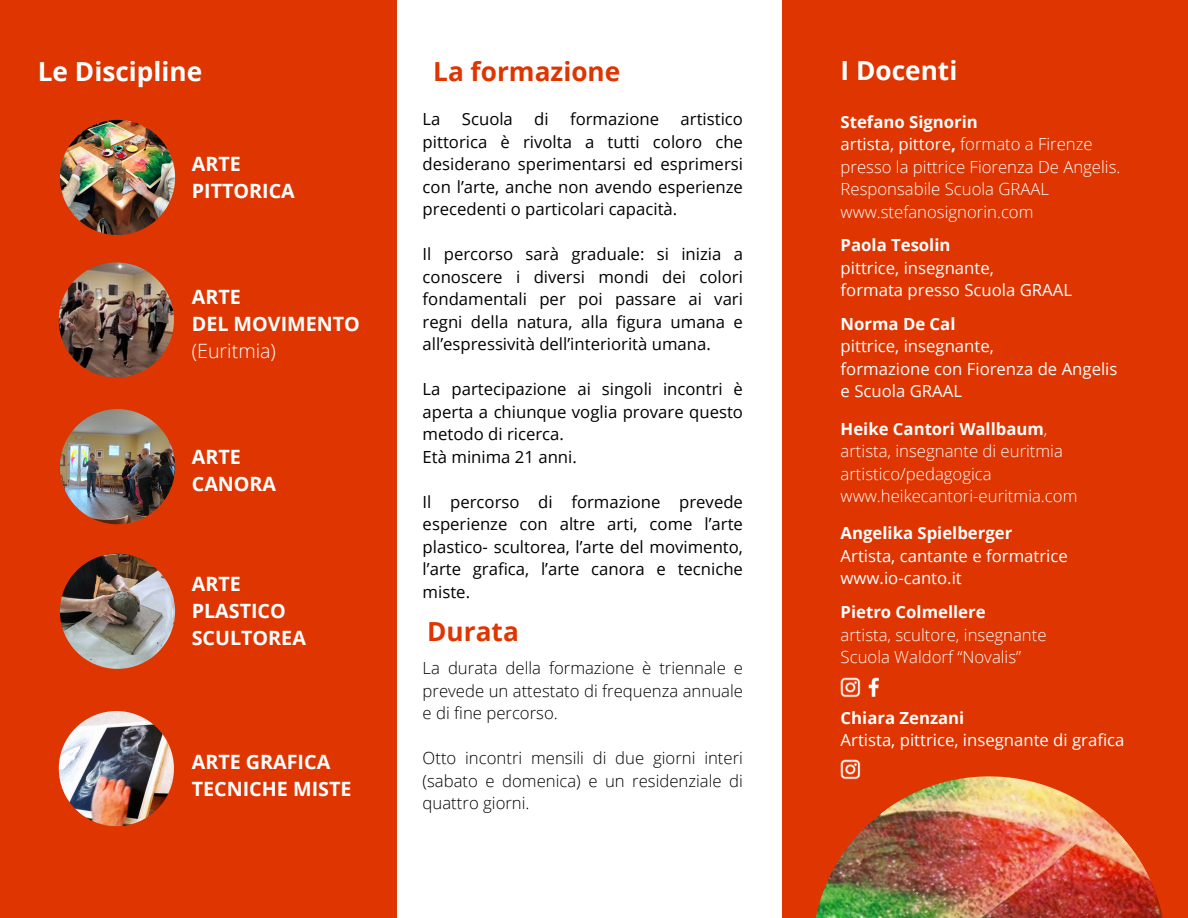
<style>
.page{position:relative;width:1188px;height:918px;background:#fff}
.page>*{position:absolute;margin:0;border:0;box-sizing:border-box;transform-origin:0 0}
.t1{font:700 26.25px "Open Sans";color:#fff}
.t2{font:700 26.25px "Open Sans";color:#de3501}
.t3{font:700 19.65px/27px "Open Sans";color:#fff}
.t4{font:16.65px/22.5px "Open Sans";color:#000;text-align:justify}
.t5{font:16.65px "Open Sans";color:#fff}
.t6{font:300 16.65px/22.5px "Open Sans";color:#fff}
.t7{font:300 16.65px/22.5px "Open Sans";color:#000;text-align:justify}
.t8{font:700 16.65px "Open Sans";color:#fff}
.s1{font-weight:300}
.s2{font-weight:700}
</style>
<div class="page">
<div style="left:0;top:0;width:397px;height:918px;background:#de3501"></div>
<div style="left:782px;top:0;width:406px;height:918px;background:#de3501"></div>
<img style="left:60px;top:120px;width:115px;height:115px;border-radius:50%">
<img style="left:815px;top:776px;width:348px;height:142px">
<svg style="left:840px;top:677px;width:39px;height:21px"></svg>
<svg style="left:833px;top:759px;width:35px;height:31px"></svg>
<img style="left:59px;top:262px;width:115px;height:116px;border-radius:50%">
<img style="left:60px;top:409px;width:115px;height:115px;border-radius:50%">
<img style="left:60px;top:554px;width:115px;height:115px;border-radius:50%">
<img style="left:59px;top:711px;width:115px;height:115px;border-radius:50%">
<p class="t1" style="left:38px;top:53px;width:166px">Le Discipline</p>
<p class="t3" style="left:192px;top:150px;width:105px">ARTE<br>PITTORICA</p>
<p class="t3" style="left:192px;top:283px;width:170px">ARTE<br>DEL MOVIMENTO <span class="s1">(Euritmia)</span></p>
<p class="t3" style="left:192px;top:443px;width:86px">ARTE<br>CANORA</p>
<p class="t3" style="left:192px;top:570px;width:116px">ARTE<br>PLASTICO<br>SCULTOREA</p>
<p class="t3" style="left:192px;top:747px;width:161px">ARTE GRAFICA<br>TECNICHE MISTE</p>
<p class="t2" style="left:433px;top:53px;width:189px">La formazione</p>
<h2 class="t4" style="left:423px;top:108px;width:19px">La</h2>
<h2 class="t4" style="left:462px;top:108px;width:53px">Scuola</h2>
<h2 class="t4" style="left:534px;top:108px;width:16px">di</h2>
<h2 class="t4" style="left:570px;top:108px;width:91px">formazione</h2>
<h2 class="t4" style="left:423px;top:108px;width:322px;text-indent:258px">artistico pittorica è rivolta a tutti coloro che desiderano sperimentarsi ed esprimersi con l’arte, anche non avendo esperienze precedenti o particolari capacità.</h2>
<p class="t4" style="left:423px;top:243px;width:322px">Il percorso sarà graduale: si inizia a conoscere i diversi mondi dei colori fondamentali per poi passare ai vari regni della natura, alla figura umana e all’espressività dell’interiorità umana.</p>
<h2 class="t4" style="left:423px;top:378px;width:322px">La partecipazione ai singoli incontri è aperta a chiunque voglia provare questo metodo di ricerca.</h2>
<p class="t4" style="left:423px;top:445px;width:156px">Età minima 21 anni.</p>
<h2 class="t4" style="left:423px;top:490px;width:322px">Il percorso di formazione prevede esperienze con altre arti, come l’arte plastico- scultorea, l’arte del movimento, l’arte grafica, l’arte canora e tecniche miste.</h2>
<p class="t2" style="left:427px;top:613px;width:93px">Durata</p>
<p class="t7" style="left:423px;top:657px;width:322px">La durata della formazione è triennale e prevede un attestato di frequenza annuale e di fine percorso.</p>
<p class="t7" style="left:423px;top:747px;width:322px">Otto incontri mensili di due giorni interi (sabato e domenica) e un residenziale di quattro giorni.</p>
<h1 class="t1" style="left:841px;top:52px;width:118px">I Docenti</h1>
<p class="t8" style="left:841px;top:110px;width:139px">Stefano Signorin</p>
<h2 class="t5" style="left:841px;top:133px;width:254px">artista, pittore<span class="s2">,</span> <span class="s1">formato a Firenze</span></h2>
<p class="t6" style="left:841px;top:155px;width:281px">presso la pittrice Fiorenza De Angelis.<br>Responsabile Scuola GRAAL</p>
<h3 class="t6" style="left:841px;top:200px;width:194px">www.stefanosignorin.com</h3>
<p class="t8" style="left:841px;top:233px;width:111px">Paola Tesolin</p>
<p class="t5" style="left:841px;top:256px;width:155px">pittrice, insegnante,</p>
<p class="t5" style="left:841px;top:278px;width:233px">formata presso Scuola GRAAL</p>
<p class="t8" style="left:841px;top:312px;width:116px">Norma De Cal</p>
<p class="t5" style="left:841px;top:335px;width:155px">pittrice, insegnante,</p>
<p class="t5" style="left:841px;top:357px;width:278px">formazione con Fiorenza de Angelis</p>
<p class="t5" style="left:841px;top:380px;width:123px">e Scuola GRAAL</p>
<p class="t8" style="left:841px;top:417px;width:208px">Heike Cantori Wallbaum<span class="s1">,</span></p>
<p class="t6" style="left:841px;top:440px;width:224px">artista, insegnante di euritmia</p>
<p class="t6" style="left:841px;top:462px;width:153px">artistico/pedagogica</p>
<p class="t6" style="left:841px;top:485px;width:238px">www.heikecantori-euritmia.com</p>
<h1 class="t8" style="left:841px;top:522px;width:173px">Angelika Spielberger</h1>
<p class="t5" style="left:841px;top:544px;width:229px">Artista, cantante e formatrice</p>
<p class="t5" style="left:841px;top:567px;width:123px">www.io-canto.it</p>
<p class="t8" style="left:841px;top:600px;width:146px">Pietro Colmellere</p>
<p class="t6" style="left:841px;top:623px;width:207px">artista, scultore, insegnante</p>
<p class="t6" style="left:841px;top:646px;width:182px">Scuola Waldorf “Novalis”</p>
<p class="t8" style="left:841px;top:706px;width:125px">Chiara Zenzani</p>
<p class="t5" style="left:841px;top:729px;width:285px">Artista, pittrice, insegnante di grafica</p>
</div>
